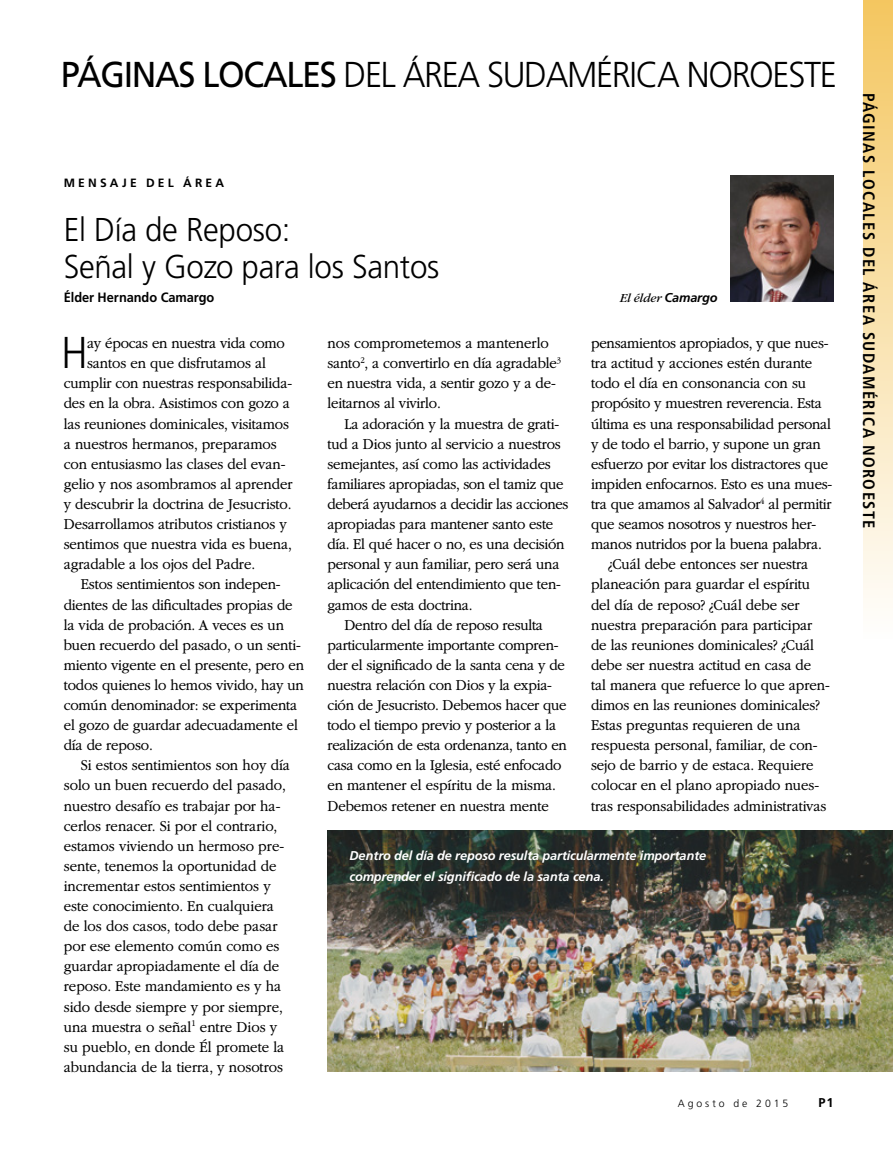
<style>
.page{position:relative;width:893px;height:1161px;background:#fff}
.page>*{position:absolute;margin:0;border:0;box-sizing:border-box;transform-origin:0 0}
.ARTCL_para_first_NEW{font:300 44.55px "Frutigerlds Lat";color:#000;scale:.88 1}
.ARTCL_title_Departme{font:300 36px "Frutigerlds Lat";letter-spacing:-.04em;color:#000;scale:.95 1}
.ARTCL_title_NEWS{font:300 33px/37.5px "Frutigerlds Lat";letter-spacing:-.01em;color:#000;scale:.95 1}
.t1{font:700 condensed 16.5px "Frutigerlds Lat";letter-spacing:.085em;color:#000}
.ARTCL_para_NEWS{font:300 15.75px/20.1px "Garamondlds Lat Plus";letter-spacing:-.015em;color:#000;scale:.95 1}
.ARTCL_para_first_NEW-2{font:300 15.75px "Garamondlds Lat Plus";letter-spacing:-.01em;color:#000;scale:.95 1}
.ARTCL-BY_para_first{font:700 13.5px "Frutigerlds Lat";letter-spacing:-.005em;color:#000;scale:.95 1}
.FIGimg_CAP_para_NEWS{font:italic 700 12.75px/20.2px "Frutigerlds Lat";letter-spacing:-.01em;color:#fff}
.FIGimg_CAP_para_NEWS-2{font:italic 12.75px "Garamondlds Lat";letter-spacing:-.01em;color:#000}
.Folio_R{font:700 12.75px "Frutigerlds Lat";color:#000}
.ARTCL_seriesTitle{font:700 12px "Frutigerlds Lat";letter-spacing:.265em;color:#000}
.Folio_R-2{font:300 10.5px "Frutigerlds Lat";letter-spacing:.28em;color:#000}
.s1{font-weight:400}
.s2{font-family:"Frutigerlds Lat";font-weight:700}
</style>
<div class="page">
<div style="left:863px;top:0;width:30px;height:639px;background:linear-gradient(to bottom,#f4c660,#fefefd)"></div>
<img style="left:730px;top:175px;width:103px;height:127px">
<img style="left:327px;top:831px;width:566px;height:241px">
<p class="ARTCL_title_Departme" style="left:61px;top:48px;width:818px"><span class="s1">PÁGINAS LOCALES</span> DEL ÁREA SUDAMÉRICA NOROESTE</p>
<p class="ARTCL_seriesTitle" style="left:64px;top:174px;width:162px">MENSAJE DEL ÁREA</p>
<p class="ARTCL_title_NEWS" style="left:64px;top:210px;width:397px">El Día de Reposo:<br>Señal y Gozo para los Santos</p>
<p class="ARTCL-BY_para_first" style="left:64px;top:287px;width:160px">Élder Hernando Camargo</p>
<p class="FIGimg_CAP_para_NEWS-2" style="left:620px;top:289px;width:99px">El élder <span class="s2">Camargo</span></p>
<p class="ARTCL_para_first_NEW" style="left:61px;top:320px;width:31px">H</p>
<p class="ARTCL_para_first_NEW-2" style="left:87px;top:332px;width:210px">ay épocas en nuestra vida como</p>
<p class="ARTCL_para_first_NEW-2" style="left:87px;top:352px;width:190px">santos en que disfrutamos al</p>
<p class="ARTCL_para_first_NEW-2" style="left:64px;top:372px;width:242px">cumplir con nuestras responsabilida-</p>
<p class="ARTCL_para_first_NEW-2" style="left:64px;top:392px;width:240px">des en la obra. Asistimos con gozo a</p>
<p class="ARTCL_para_first_NEW-2" style="left:64px;top:412px;width:239px">las reuniones dominicales, visitamos</p>
<p class="ARTCL_para_first_NEW-2" style="left:64px;top:432px;width:226px">a nuestros hermanos, preparamos</p>
<p class="ARTCL_para_first_NEW-2" style="left:64px;top:452px;width:235px">con entusiasmo las clases del evan-</p>
<p class="ARTCL_para_first_NEW-2" style="left:64px;top:472px;width:242px">gelio y nos asombramos al aprender</p>
<p class="ARTCL_para_first_NEW-2" style="left:64px;top:493px;width:241px">y descubrir la doctrina de Jesucristo.</p>
<p class="ARTCL_para_first_NEW-2" style="left:64px;top:513px;width:236px">Desarrollamos atributos cristianos y</p>
<p class="ARTCL_para_first_NEW-2" style="left:64px;top:533px;width:242px">sentimos que nuestra vida es buena,</p>
<p class="ARTCL_para_first_NEW-2" style="left:64px;top:553px;width:203px">agradable a los ojos del Padre.</p>
<p class="ARTCL_para_NEWS" style="left:64px;top:574px;width:254px;text-indent:17px">Estos sentimientos son indepen&shy;dientes de las dificultades propias de la vida de probación. A veces es un buen recuerdo del pasado, o un senti&shy;miento vigente en el presente, pero en todos quienes lo hemos vivido, hay un común denominador: se experimenta el gozo de guardar adecuadamente el día de reposo.</p>
<p class="ARTCL_para_NEWS" style="left:64px;top:755px;width:240px;text-indent:17px">Si estos sentimientos son hoy día solo un buen recuerdo del pasado, nuestro desafío es trabajar por ha&shy;cerlos renacer. Si por el contrario, estamos viviendo un hermoso pre&shy;sente, tenemos la oportunidad de incrementar estos sentimientos y este conocimiento. En cualquiera de los dos casos, todo debe pasar por ese elemento común como es guardar apropiadamente el día de reposo. Este mandamiento es y ha sido desde siempre y por siempre, una muestra o señal<sup>1</sup> entre Dios y su pueblo, en donde Él promete la abundancia de la tierra, y nosotros</p>
<p class="ARTCL_para_NEWS" style="left:327px;top:333px;width:248px">nos comprometemos a mantenerlo santo<sup>2</sup>, a convertirlo en día agradable<sup>3 </sup>en nuestra vida, a sentir gozo y a de&shy;leitarnos al vivirlo.</p>
<p class="ARTCL_para_NEWS" style="left:327px;top:413px;width:255px;text-indent:17px">La adoración y la muestra de grati&shy;tud a Dios junto al servicio a nuestros semejantes, así como las actividades familiares apropiadas, son el tamiz que deberá ayudarnos a decidir las acciones apropiadas para mantener santo este día. El qué hacer o no, es una decisión personal y aun familiar, pero será una aplicación del entendimiento que ten&shy;gamos de esta doctrina.</p>
<p class="ARTCL_para_NEWS" style="left:327px;top:614px;width:254px;text-indent:17px">Dentro del día de reposo resulta particularmente importante compren&shy;der el significado de la santa cena y de nuestra relación con Dios y la expia&shy;ción de Jesucristo. Debemos hacer que todo el tiempo previo y posterior a la realización de esta ordenanza, tanto en casa como en la Iglesia, esté enfocado en mantener el espíritu de la misma.<br>Debemos retener en nuestra mente</p>
<p class="ARTCL_para_NEWS" style="left:591px;top:333px;width:255px">pensamientos apropiados, y que nues&shy;tra actitud y acciones estén durante todo el día en consonancia con su propósito y muestren reverencia. Esta última es una responsabilidad personal y de todo el barrio, y supone un gran esfuerzo por evitar los distractores que impiden enfocarnos. Esto es una mues&shy;tra que amamos al Salvador<sup>4</sup> al permitir que seamos nosotros y nuestros her&shy;manos nutridos por la buena palabra.</p>
<p class="ARTCL_para_NEWS" style="left:591px;top:554px;width:253px;text-indent:17px">¿Cuál debe entonces ser nuestra planeación para guardar el espíritu del día de reposo? ¿Cuál debe ser nuestra preparación para participar de las reuniones dominicales? ¿Cuál debe ser nuestra actitud en casa de tal manera que refuerce lo que apren&shy;dimos en las reuniones dominicales?<br>Estas preguntas requieren de una respuesta personal, familiar, de con&shy;sejo de barrio y de estaca. Requiere colocar en el plano apropiado nues&shy;tras responsabilidades administrativas</p>
<p class="FIGimg_CAP_para_NEWS" style="left:350px;top:845px;width:358px">Dentro del día de reposo resulta particularmente importante comprender el significado de la santa cena.</p>
<p class="Folio_R-2" style="left:678px;top:1095px;width:112px">Agosto de 2015</p>
<p class="Folio_R" style="left:819px;top:1092px;width:16px">P1</p>
<p class="t1" style="left:881px;top:93px;width:437px;rotate:90deg">PÁGINAS LOCALES DEL ÁREA SUDAMÉRICA NOROESTE</p>
</div>
